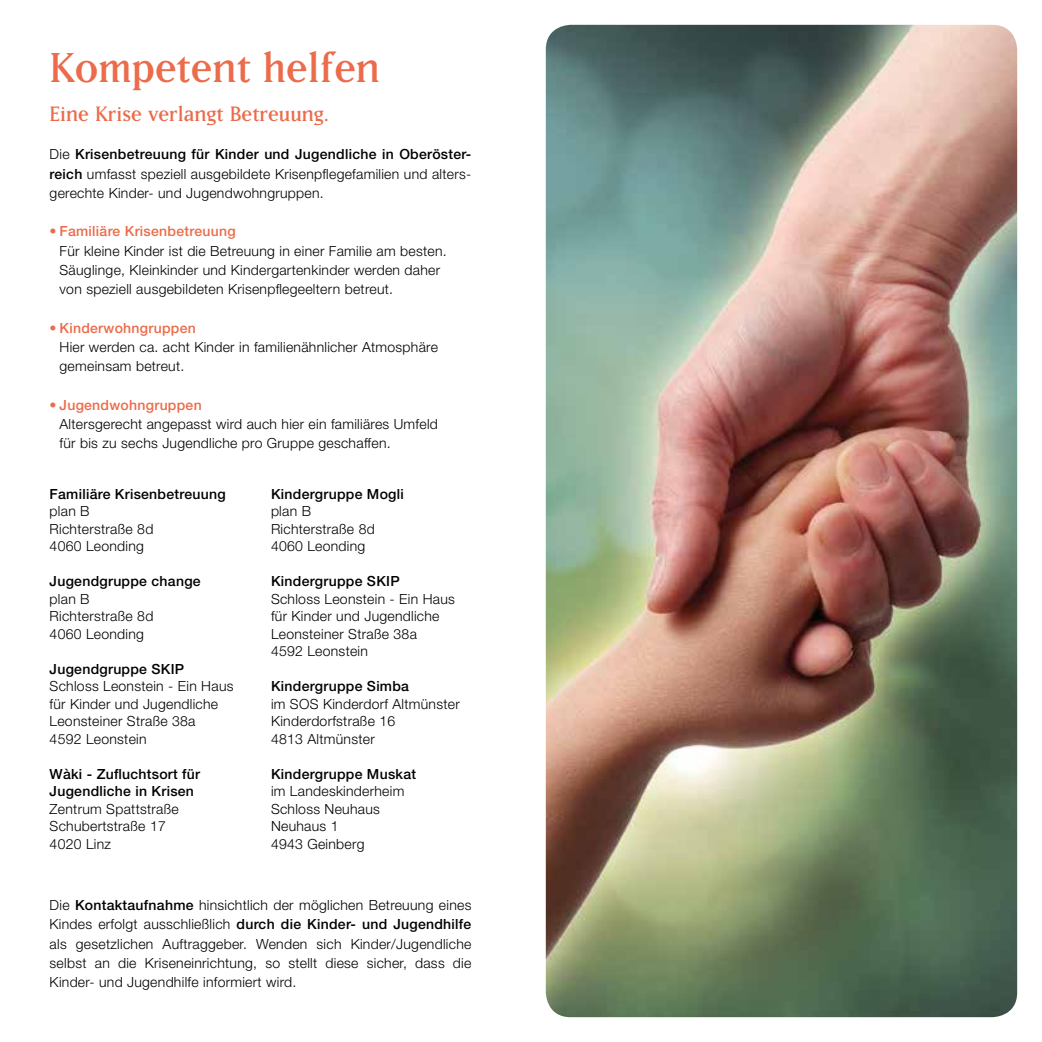
<style>
.page{position:relative;width:1042px;height:1042px;background:#fff}
.page>*{position:absolute;margin:0;border:0;box-sizing:border-box;transform-origin:0 0}
.t1{font:49px "Matrix";color:#eb6b4a}
.t2{font:24.5px "Matrix";color:#eb6b4a}
.t3{font:300 14px/17.5px "Helvetica Neue";letter-spacing:.02em;color:#000}
.t4{font:500 14px/17.5px "Helvetica Neue";letter-spacing:.02em;color:#000}
.s1{font-weight:500}
.s2{color:#eb6b4a}
.s3{font-weight:500;color:#eb6b4a}
</style>
<div class="page">
<img style="left:545px;top:24px;width:473px;height:994px">
<h1 class="t1" style="left:50px;top:44px;width:332px">Kompetent helfen</h1>
<h2 class="t2" style="left:50px;top:102px;width:281px">Eine Krise verlangt Betreuung.</h2>
<p class="t3" style="left:50px;top:144px;width:423px;line-height:19.2px;text-align:justify">Die <span class="s1">Krisenbetreuung für Kinder und Jugendliche in Oberöster&shy;reich</span> umfasst speziell ausgebildete Krisenpflegefamilien und alters&shy;gerechte Kinder- und Jugendwohngruppen.</p>
<p class="t3" style="left:60px;top:221px;width:389px;line-height:19.2px;text-indent:-10px"><span class="s2">•</span> <span class="s3">Familiäre Krisenbetreuung<br></span>Für kleine Kinder ist die Betreuung in einer Familie am besten.<br>Säuglinge, Kleinkinder und Kindergartenkinder werden daher von speziell ausgebildeten Krisenpflegeeltern betreut.</p>
<p class="t3" style="left:60px;top:318px;width:380px;line-height:19.2px;text-indent:-10px"><span class="s2">•</span> <span class="s3">Kinderwohngruppen<br></span>Hier werden ca. acht Kinder in familienähnlicher Atmosphäre gemeinsam betreut.</p>
<p class="t3" style="left:60px;top:395px;width:380px;line-height:19.2px;text-indent:-10px"><span class="s2">•</span> <span class="s3">Jugendwohngruppen<br></span>Altersgerecht angepasst wird auch hier ein familiäres Umfeld für bis zu sechs Jugendliche pro Gruppe geschaffen.</p>
<p class="t4" style="left:50px;top:485px;width:178px">Familiäre Krisenbetreuung</p>
<p class="t3" style="left:50px;top:502px;width:105px">plan B<br>Richterstraße 8d<br>4060 Leonding</p>
<p class="t4" style="left:50px;top:572px;width:153px">Jugendgruppe change</p>
<p class="t3" style="left:50px;top:589px;width:105px">plan B<br>Richterstraße 8d<br>4060 Leonding</p>
<p class="t4" style="left:50px;top:660px;width:136px">Jugendgruppe SKIP</p>
<p class="t3" style="left:50px;top:677px;width:185px">Schloss Leonstein - Ein Haus für Kinder und Jugendliche<br>Leonsteiner Straße 38a<br>4592 Leonstein</p>
<p class="t4" style="left:50px;top:765px;width:152px">Wàki - Zufluchtsort für<br>Jugendliche in Krisen</p>
<p class="t3" style="left:50px;top:799px;width:131px">Zentrum Spattstraße<br>Schubertstraße 17<br>4020 Linz</p>
<p class="t4" style="left:271px;top:485px;width:134px">Kindergruppe Mogli</p>
<p class="t3" style="left:271px;top:502px;width:105px">plan B<br>Richterstraße 8d<br>4060 Leonding</p>
<p class="t4" style="left:271px;top:572px;width:130px">Kindergruppe SKIP</p>
<p class="t3" style="left:271px;top:589px;width:185px">Schloss Leonstein - Ein Haus für Kinder und Jugendliche<br>Leonsteiner Straße 38a<br>4592 Leonstein</p>
<p class="t4" style="left:271px;top:677px;width:140px">Kindergruppe Simba</p>
<p class="t3" style="left:271px;top:694px;width:190px">im SOS Kinderdorf Altmünster<br>Kinderdorfstraße 16<br>4813 Altmünster</p>
<p class="t4" style="left:271px;top:765px;width:147px">Kindergruppe Muskat</p>
<p class="t3" style="left:271px;top:782px;width:135px">im Landeskinderheim<br>Schloss Neuhaus<br>Neuhaus 1<br>4943 Geinberg</p>
<p class="t3" style="left:50px;top:895px;width:423px;line-height:19.2px;text-align:justify">Die <span class="s1">Kontaktaufnahme</span> hinsichtlich der möglichen Betreuung eines Kindes erfolgt ausschließlich <span class="s1">durch die Kinder- und Jugendhilfe </span>als gesetzlichen Auftraggeber. Wenden sich Kinder/Jugendliche selbst an die Kriseneinrichtung, so stellt diese sicher, dass die Kinder- und Jugendhilfe informiert wird.</p>
</div>
